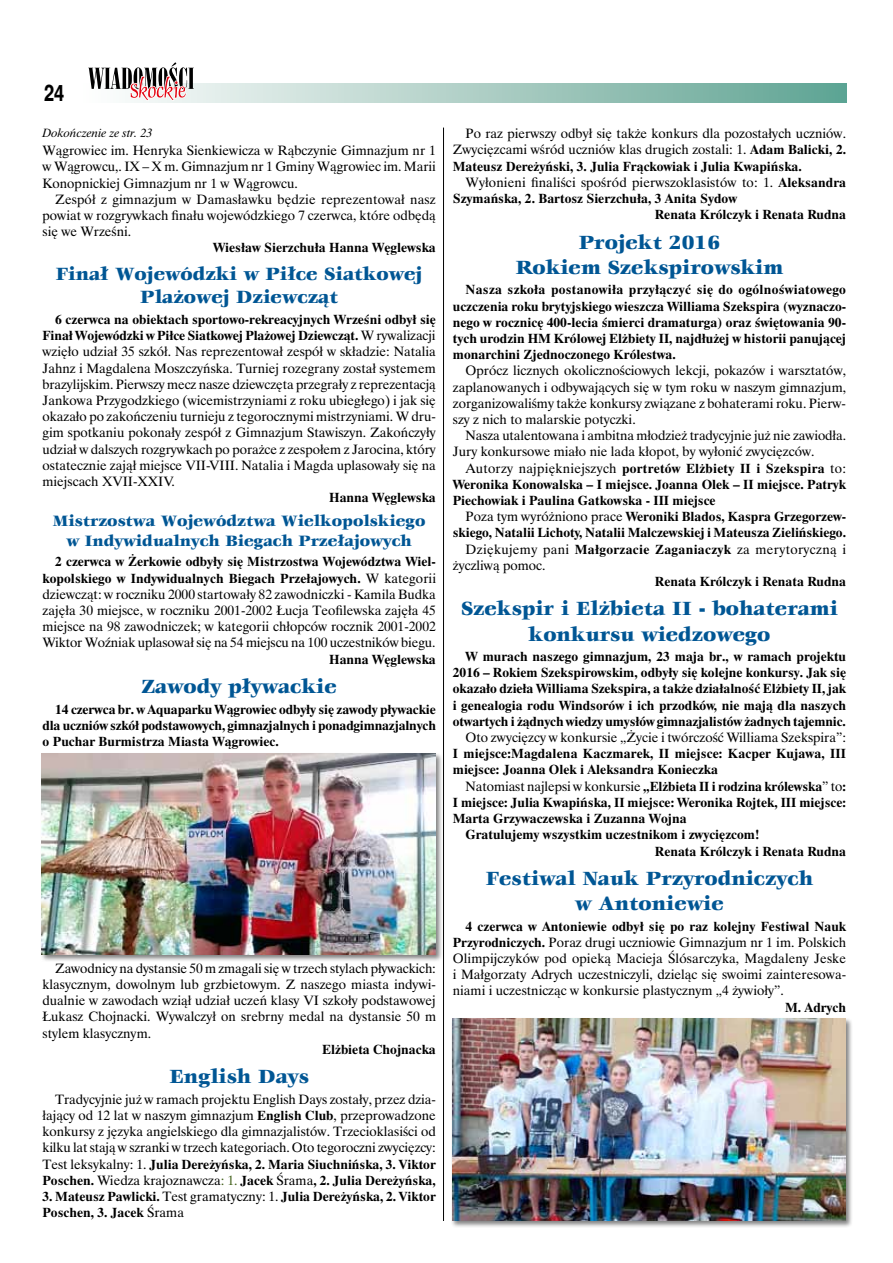
<style>
.page{position:relative;width:893px;height:1263px;background:#fff}
.page>*{position:absolute;margin:0;border:0;box-sizing:border-box;transform-origin:0 0}
.t1{font:700 22.5px "Switzerland Narrow";color:#000}
.t2{font:21px/25.2px "Veljovic Black CE Normal";color:#005694;text-align:center}
.t3{font:19.5px/23.4px "Veljovic Black CE Normal";color:#005694;text-align:center}
.t4{font:16.5px/19.8px "Veljovic Black CE Normal";color:#005694;text-align:center}
.t5{font:13.5px/16.2px "Time Ibis EE";color:#000;text-align:justify}
.t6{font:700 13.5px/16.2px "Time Ibis EE";color:#000;text-align:justify}
.t7{font:13.5px "Time Ibis EE";letter-spacing:.025em;color:#000}
.t8{font:italic 12px "Time Ibis EE";color:#000}
.s1{font-weight:700}
.s2{color:#44621d}
.s3{font-weight:400}
</style>
<div class="page">
<svg style="left:194px;top:83px;width:652px;height:19px;background:#a4c9c0"></svg>
<svg style="left:88px;top:63px;width:106px;height:39px"></svg>
<div style="left:40px;top:752px;width:403px;height:210px;background:#000;opacity:.5"></div>
<img style="left:42px;top:753px;width:393px;height:202px">
<div style="left:451px;top:1017px;width:402px;height:211px;background:#000;opacity:.5"></div>
<img style="left:452px;top:1018px;width:394px;height:202px">
<hr style="left:443px;top:128px;width:1px;height:1093px;background:#000">
<h1 class="t1" style="left:44px;top:80px;width:22px">24</h1>
<p class="t8" style="left:43px;top:125px;width:111px">Dokończenie ze str. 23</p>
<p class="t5" style="left:43px;top:142px;width:395px">Wągrowiec im. Henryka Sienkiewicza w Rąbczynie Gimnazjum nr 1 w Wągrowcu,. IX – X m. Gimnazjum nr 1 Gminy Wągrowiec im. Marii Konopnickiej Gimnazjum nr 1 w Wągrowcu.</p>
<p class="t5" style="left:43px;top:191px;width:395px;text-indent:13px">Zespół z gimnazjum w Damasławku będzie reprezentował nasz powiat w rozgrywkach finału wojewódzkiego 7 czerwca, które odbędą się we Wrześni.</p>
<p class="t6" style="left:213px;top:239px;width:224px">Wiesław Sierzchuła Hanna Węglewska</p>
<h3 class="t3" style="left:56px;top:263px;width:368px">Finał Wojewódzki w Piłce Siatkowej<br>Plażowej Dziewcząt</h3>
<p class="t5" style="left:43px;top:311px;width:395px;text-indent:13px"><span class="s1">6 czerwca na obiektach sportowo-rekreacyjnych Wrześni odbył się Finał Wojewódzki w Piłce Siatkowej Plażowej Dziewcząt.</span> W rywalizacji wzięło udział 35 szkół. Nas reprezentował zespół w składzie: Natalia Jahnz i Magdalena Moszczyńska. Turniej rozegrany został systemem brazylijskim. Pierwszy mecz nasze dziewczęta przegrały z reprezentacją Jankowa Przygodzkiego (wicemistrzyniami z roku ubiegłego) i jak się okazało po zakończeniu turnieju z tegorocznymi mistrzyniami. W dru&shy;gim spotkaniu pokonały zespół z Gimnazjum Stawiszyn. Zakończyły udział w dalszych rozgrywkach po porażce z zespołem z Jarocina, który ostatecznie zajął miejsce VII-VIII. Natalia i Magda uplasowały się na miejscach XVII-XXIV.</p>
<p class="t6" style="left:329px;top:489px;width:108px">Hanna Węglewska</p>
<p class="t4" style="left:53px;top:512px;width:374px">Mistrzostwa Województwa Wielkopolskiego w Indywidualnych Biegach Przełajowych</p>
<p class="t5" style="left:43px;top:554px;width:395px;text-indent:13px"><span class="s1">2 czerwca w Żerkowie odbyły się Mistrzostwa Województwa Wiel&shy;kopolskiego w Indywidualnych Biegach Przełajowych.</span> W kategorii dziewcząt: w roczniku 2000 startowały 82 zawodniczki - Kamila Budka zajęła 30 miejsce, w roczniku 2001-2002 Łucja Teofilewska zajęła 45 miejsce na 98 zawodniczek; w kategorii chłopców rocznik 2001-2002<br>Wiktor Woźniak uplasował się na 54 miejscu na 100 uczestników biegu.</p>
<p class="t6" style="left:329px;top:651px;width:108px">Hanna Węglewska</p>
<h2 class="t2" style="left:142px;top:675px;width:197px">Zawody pływackie</h2>
<p class="t6" style="left:43px;top:701px;width:395px;text-indent:13px">14 czerwca br. w Aquaparku Wągrowiec odbyły się zawody pływackie dla uczniów szkół podstawowych, gimnazjalnych i ponadgimnazjalnych o Puchar Burmistrza Miasta Wągrowiec.</p>
<p class="t5" style="left:43px;top:960px;width:395px;text-indent:13px">Zawodnicy na dystansie 50 m zmagali się w trzech stylach pływackich: klasycznym, dowolnym lub grzbietowym. Z naszego miasta indywi&shy;dualnie w zawodach wziął udział uczeń klasy VI szkoły podstawowej Łukasz Chojnacki. Wywalczył on srebrny medal na dystansie 50 m stylem klasycznym.</p>
<p class="t6" style="left:322px;top:1041px;width:115px">Elżbieta Chojnacka</p>
<h2 class="t2" style="left:170px;top:1065px;width:141px">English Days</h2>
<p class="t5" style="left:43px;top:1091px;width:395px;text-indent:13px">Tradycyjnie już w ramach projektu English Days zostały, przez dzia&shy;łający od 12 lat w naszym gimnazjum <span class="s1">English Club</span>, przeprowadzone konkursy z języka angielskiego dla gimnazjalistów. Trzecioklasiści od kilku lat stają w szranki w trzech kategoriach. Oto tegoroczni zwycięzcy:<br>Test leksykalny: 1. <span class="s1">Julia Dereżyńska, 2. Maria Siuchnińska, 3. Viktor Poschen.</span> Wiedza krajoznawcza<span class="s2">: 1.</span> <span class="s1">Jacek</span> Śrama<span class="s1">, 2. Julia Dereżyńska,</span></p>
<p class="t6" style="left:43px;top:1188px;width:395px">3. Mateusz Pawlicki. <span class="s3">Test gramatyczny: 1.</span> Julia Dereżyńska, 2. Viktor<br>Poschen, 3. Jacek <span class="s3">Śrama</span></p>
<p class="t5" style="left:453px;top:125px;width:395px;text-indent:13px">Po raz pierwszy odbył się także konkurs dla pozostałych uczniów.<br>Zwycięzcami wśród uczniów klas drugich zostali: 1. <span class="s1">Adam Balicki, 2.<br>Mateusz Dereżyński, 3. Julia Frąckowiak i Julia Kwapińska.</span></p>
<p class="t5" style="left:466px;top:174px;width:382px">Wyłonieni finaliści spośród pierwszoklasistów to: 1. <span class="s1">Aleksandra</span></p>
<p class="t6" style="left:453px;top:190px;width:286px">Szymańska, 2. Bartosz Sierzchuła, 3 Anita Sydow</p>
<p class="t6" style="left:655px;top:206px;width:193px">Renata Królczyk i Renata Rudna</p>
<h2 class="t2" style="left:516px;top:230px;width:269px">Projekt 2016<br>Rokiem Szekspirowskim</h2>
<p class="t6" style="left:453px;top:281px;width:395px;text-indent:13px">Nasza szkoła postanowiła przyłączyć się do ogólnoświatowego uczczenia roku brytyjskiego wieszcza Williama Szekspira (wyznaczo&shy;nego w rocznicę 400-lecia śmierci dramaturga) oraz świętowania 90- tych urodzin HM Królowej Elżbiety II, najdłużej w historii panującej monarchini Zjednoczonego Królestwa.</p>
<p class="t5" style="left:453px;top:362px;width:395px;text-indent:13px">Oprócz licznych okolicznościowych lekcji, pokazów i warsztatów, zaplanowanych i odbywających się w tym roku w naszym gimnazjum, zorganizowaliśmy także konkursy związane z bohaterami roku. Pierw&shy;szy z nich to malarskie potyczki.</p>
<p class="t5" style="left:453px;top:427px;width:395px;text-indent:13px">Nasza utalentowana i ambitna młodzież tradycyjnie już nie zawiodła.<br>Jury konkursowe miało nie lada kłopot, by wyłonić zwycięzców.</p>
<p class="t6" style="left:453px;top:460px;width:395px;text-indent:13px"><span class="s3">Autorzy najpiękniejszych</span> portretów Elżbiety II i Szekspira <span class="s3">to:<br></span>Weronika Konowalska – I miejsce. Joanna Olek – II miejsce. Patryk Piechowiak i Paulina Gatkowska - III miejsce</p>
<p class="t6" style="left:466px;top:508px;width:382px"><span class="s3">Poza tym wyróżniono prace</span> Weroniki Blados, Kaspra Grzegorzew-</p>
<p class="t6" style="left:453px;top:524px;width:395px">skiego, Natalii Lichoty, Natalii Malczewskiej i Mateusza Zielińskiego.</p>
<p class="t7" style="left:466px;top:540px;width:382px">Dziękujemy pani <span class="s1">Małgorzacie Zaganiaczyk</span> za merytoryczną i</p>
<p class="t5" style="left:453px;top:557px;width:94px">życzliwą pomoc.</p>
<p class="t6" style="left:655px;top:573px;width:193px">Renata Królczyk i Renata Rudna</p>
<h2 class="t2" style="left:461px;top:597px;width:378px">Szekspir i Elżbieta II - bohaterami konkursu wiedzowego</h2>
<p class="t6" style="left:453px;top:648px;width:395px;text-indent:13px">W murach naszego gimnazjum, 23 maja br., w ramach projektu 2016 – Rokiem Szekspirowskim, odbyły się kolejne konkursy. Jak się okazało dzieła Williama Szekspira, a także działalność Elżbiety II, jak i genealogia rodu Windsorów i ich przodków, nie mają dla naszych otwartych i żądnych wiedzy umysłów gimnazjalistów żadnych tajemnic.</p>
<p class="t5" style="left:466px;top:729px;width:382px">Oto zwycięzcy w konkursie „Życie i twórczość Williama Szekspira”:</p>
<p class="t6" style="left:453px;top:745px;width:395px">I miejsce:Magdalena Kaczmarek, II miejsce: Kacper Kujawa, III miejsce: Joanna Olek i Aleksandra Konieczka</p>
<p class="t5" style="left:466px;top:778px;width:382px">Natomiast najlepsi w konkursie <span class="s1">„Elżbieta II i rodzina królewska</span>” to<span class="s1">:</span></p>
<p class="t6" style="left:453px;top:794px;width:395px">I miejsce: Julia Kwapińska, II miejsce: Weronika Rojtek, III miejsce:</p>
<p class="t6" style="left:453px;top:810px;width:235px">Marta Grzywaczewska i Zuzanna Wojna</p>
<p class="t6" style="left:466px;top:826px;width:295px">Gratulujemy wszystkim uczestnikom i zwycięzcom!</p>
<p class="t6" style="left:655px;top:842px;width:193px">Renata Królczyk i Renata Rudna</p>
<h2 class="t2" style="left:486px;top:866px;width:329px">Festiwal Nauk Przyrodniczych w Antoniewie</h2>
<p class="t5" style="left:453px;top:918px;width:395px;text-indent:13px"><span class="s1">4 czerwca w Antoniewie odbył się po raz kolejny Festiwal Nauk Przyrodniczych.</span> Poraz drugi uczniowie Gimnazjum nr 1 im. Polskich Olimpijczyków pod opieką Macieja Ślósarczyka, Magdaleny Jeske i Małgorzaty Adrych uczestniczyli, dzieląc się swoimi zainteresowa&shy;niami i uczestnicząc w konkursie plastycznym „4 żywioły”.</p>
<p class="t6" style="left:785px;top:999px;width:63px">M. Adrych</p>
</div>
